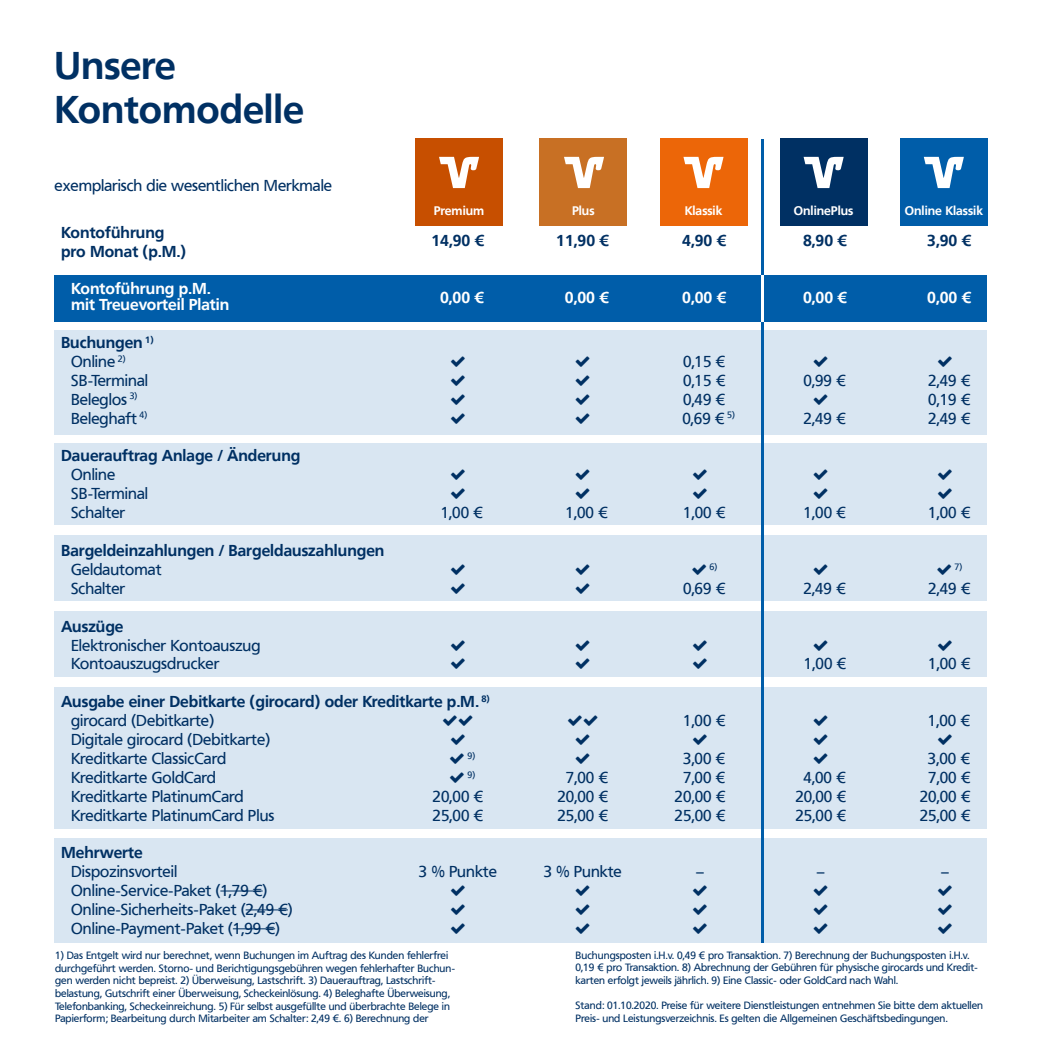
<style>
.page{position:relative;width:1042px;height:1042px;background:#fff}
.page>*{position:absolute;margin:0;border:0;box-sizing:border-box;transform-origin:0 0}
.t1{font:700 38.5px/43.8px "Frutiger VR";color:#003063}
.t2{font:15.75px/18.9px "Frutiger VR";color:#003063}
.t3{font:700 15.75px/18.9px "Frutiger VR";color:#003063}
.t4{font:700 15.75px/15.8px "Frutiger VR";color:#fff}
.t5{font:700 12.42px "Frutiger VR";color:#fff}
.t6{font:10.5px/12.6px "Frutiger VR";color:#003063}
.t7{font:9.1px "Frutiger VR";color:#003063}
.s1{font-weight:400}
</style>
<div class="page">
<div style="left:55px;top:443px;width:932px;height:82px;background:#d9e6f2"></div>
<hr style="left:761px;top:139px;width:3px;height:803px;background:#005da9">
<div style="left:55px;top:275px;width:932px;height:46px;background:#005da9"></div>
<div style="left:55px;top:838px;width:932px;height:104px;background:#d9e6f2"></div>
<div style="left:55px;top:687px;width:932px;height:141px;background:#d9e6f2"></div>
<div style="left:55px;top:611px;width:932px;height:66px;background:#d9e6f2"></div>
<div style="left:55px;top:535px;width:932px;height:65px;background:#d9e6f2"></div>
<div style="left:55px;top:330px;width:932px;height:104px;background:#d9e6f2"></div>
<hr style="left:220px;top:890px;width:43px;height:1px;background:#003063">
<hr style="left:246px;top:909px;width:42px;height:1px;background:#003063">
<hr style="left:233px;top:928px;width:42px;height:1px;background:#003063">
<div style="left:540px;top:139px;width:87px;height:87px;background:#c87024"></div>
<svg style="left:564px;top:157px;width:40px;height:31px"></svg>
<div style="left:415px;top:139px;width:87px;height:87px;background:#c74f00"></div>
<svg style="left:439px;top:157px;width:40px;height:31px"></svg>
<div style="left:780px;top:139px;width:87px;height:87px;background:#003063"></div>
<svg style="left:803px;top:157px;width:40px;height:31px"></svg>
<div style="left:660px;top:139px;width:87px;height:87px;background:#ec6608"></div>
<svg style="left:683px;top:157px;width:40px;height:31px"></svg>
<div style="left:900px;top:139px;width:87px;height:87px;background:#005da9"></div>
<svg style="left:924px;top:157px;width:40px;height:31px"></svg>
<hr style="left:761px;top:275px;width:3px;height:46px;background:#fff">
<h1 class="t1" style="left:55px;top:44px;width:251px">Unsere<br>Kontomodelle</h1>
<h2 class="t2" style="left:55px;top:176px;width:279px">exemplarisch die wesentlichen Merkmale</h2>
<p class="t5" style="left:434px;top:203px;width:52px">Premium</p>
<p class="t5" style="left:685px;top:203px;width:39px">Klassik</p>
<p class="t5" style="left:794px;top:203px;width:61px">OnlinePlus</p>
<p class="t5" style="left:905px;top:203px;width:79px">Online Klassik</p>
<p class="t5" style="left:572px;top:203px;width:24px">Plus</p>
<h2 class="t3" style="left:61px;top:223px;width:127px">Kontoführung pro Monat (p.M.)</h2>
<h2 class="t3" style="left:431px;top:231px;width:54px">14,90 €</h2>
<h2 class="t3" style="left:556px;top:231px;width:54px">11,90 €</h2>
<h2 class="t3" style="left:682px;top:231px;width:46px">4,90 €</h2>
<h2 class="t3" style="left:803px;top:231px;width:46px">8,90 €</h2>
<h2 class="t3" style="left:927px;top:231px;width:46px">3,90 €</h2>
<h2 class="t4" style="left:71px;top:281px;width:160px">Kontoführung p.M. mit Treuevorteil Platin</h2>
<h2 class="t4" style="left:440px;top:290px;width:46px">0,00 €</h2>
<h2 class="t4" style="left:565px;top:290px;width:46px">0,00 €</h2>
<h2 class="t4" style="left:682px;top:290px;width:46px">0,00 €</h2>
<h2 class="t4" style="left:803px;top:290px;width:46px">0,00 €</h2>
<h2 class="t4" style="left:927px;top:290px;width:46px">0,00 €</h2>
<h2 class="t3" style="left:71px;top:333px;width:84px;text-indent:-10px">Buchungen <sup>1)<br></sup><span class="s1">Online</span> <sup>2)</sup></h2>
<h2 class="t2" style="left:683px;top:352px;width:44px">0,15 €</h2>
<h2 class="t2" style="left:71px;top:371px;width:79px">SB-Terminal</h2>
<h2 class="t2" style="left:683px;top:371px;width:44px">0,15 €</h2>
<h2 class="t2" style="left:803px;top:371px;width:44px">0,99 €</h2>
<h2 class="t2" style="left:928px;top:371px;width:44px">2,49 €</h2>
<h2 class="t2" style="left:71px;top:390px;width:68px">Beleglos <sup>3)</sup></h2>
<h2 class="t2" style="left:683px;top:390px;width:44px">0,49 €</h2>
<h2 class="t2" style="left:928px;top:390px;width:44px">0,19 €</h2>
<h2 class="t2" style="left:71px;top:409px;width:78px">Beleghaft <sup>4)</sup></h2>
<h2 class="t2" style="left:682px;top:409px;width:54px">0,69 € <sup>5)</sup></h2>
<h2 class="t2" style="left:803px;top:409px;width:44px">2,49 €</h2>
<h2 class="t2" style="left:928px;top:409px;width:44px">2,49 €</h2>
<h2 class="t3" style="left:61px;top:446px;width:241px">Dauerauftrag Anlage / Änderung</h2>
<h2 class="t2" style="left:71px;top:465px;width:79px">Online<br>SB-Terminal<br>Schalter</h2>
<h2 class="t2" style="left:441px;top:503px;width:44px">1,00 €</h2>
<h2 class="t2" style="left:565px;top:503px;width:44px">1,00 €</h2>
<h2 class="t2" style="left:683px;top:503px;width:44px">1,00 €</h2>
<h2 class="t2" style="left:803px;top:503px;width:44px">1,00 €</h2>
<h2 class="t2" style="left:928px;top:503px;width:44px">1,00 €</h2>
<h2 class="t3" style="left:61px;top:541px;width:325px">Bargeldeinzahlungen / Bargeldauszahlungen</h2>
<h2 class="t2" style="left:71px;top:560px;width:92px">Geldautomat</h2>
<p class="t7" style="left:709px;top:561px;width:9px">6)</p>
<p class="t7" style="left:954px;top:561px;width:9px">7)</p>
<h2 class="t2" style="left:71px;top:579px;width:56px">Schalter</h2>
<h2 class="t2" style="left:683px;top:579px;width:44px">0,69 €</h2>
<h2 class="t2" style="left:803px;top:579px;width:44px">2,49 €</h2>
<h2 class="t2" style="left:928px;top:579px;width:44px">2,49 €</h2>
<h2 class="t3" style="left:61px;top:617px;width:64px">Auszüge</h2>
<h2 class="t2" style="left:71px;top:636px;width:191px">Elektronischer Kontoauszug<br>Kontoauszugsdrucker</h2>
<h2 class="t2" style="left:804px;top:654px;width:44px">1,00 €</h2>
<h2 class="t2" style="left:928px;top:654px;width:44px">1,00 €</h2>
<h2 class="t3" style="left:71px;top:692px;width:420px;text-indent:-10px">Ausgabe einer Debitkarte (girocard) oder Kreditkarte p.M. <sup>8) </sup><span class="s1">girocard (Debitkarte)</span></h2>
<h2 class="t2" style="left:683px;top:711px;width:44px">1,00 €</h2>
<h2 class="t2" style="left:928px;top:711px;width:44px">1,00 €</h2>
<h2 class="t2" style="left:71px;top:730px;width:201px">Digitale girocard (Debitkarte)<br>Kreditkarte ClassicCard</h2>
<p class="t7" style="left:467px;top:750px;width:9px">9)</p>
<h2 class="t2" style="left:683px;top:749px;width:44px">3,00 €</h2>
<h2 class="t2" style="left:928px;top:749px;width:44px">3,00 €</h2>
<h2 class="t2" style="left:71px;top:768px;width:146px">Kreditkarte GoldCard</h2>
<p class="t7" style="left:467px;top:769px;width:9px">9)</p>
<h2 class="t2" style="left:566px;top:768px;width:44px">7,00 €</h2>
<h2 class="t2" style="left:683px;top:768px;width:44px">7,00 €</h2>
<h2 class="t2" style="left:803px;top:768px;width:44px">4,00 €</h2>
<h2 class="t2" style="left:928px;top:768px;width:44px">7,00 €</h2>
<h2 class="t2" style="left:71px;top:787px;width:174px">Kreditkarte PlatinumCard</h2>
<h2 class="t2" style="left:432px;top:787px;width:52px">20,00 €</h2>
<h2 class="t2" style="left:557px;top:787px;width:52px">20,00 €</h2>
<h2 class="t2" style="left:674px;top:787px;width:52px">20,00 €</h2>
<h2 class="t2" style="left:795px;top:787px;width:52px">20,00 €</h2>
<h2 class="t2" style="left:919px;top:787px;width:52px">20,00 €</h2>
<h2 class="t2" style="left:71px;top:806px;width:205px">Kreditkarte PlatinumCard Plus</h2>
<h2 class="t2" style="left:432px;top:806px;width:52px">25,00 €</h2>
<h2 class="t2" style="left:557px;top:806px;width:52px">25,00 €</h2>
<h2 class="t2" style="left:674px;top:806px;width:52px">25,00 €</h2>
<h2 class="t2" style="left:795px;top:806px;width:52px">25,00 €</h2>
<h2 class="t2" style="left:919px;top:806px;width:52px">25,00 €</h2>
<h2 class="t3" style="left:61px;top:843px;width:83px">Mehrwerte</h2>
<h2 class="t2" style="left:71px;top:862px;width:108px">Dispozinsvorteil</h2>
<h2 class="t2" style="left:419px;top:862px;width:80px">3 % Punkte</h2>
<h2 class="t2" style="left:544px;top:862px;width:80px">3 % Punkte</h2>
<h2 class="t2" style="left:696px;top:862px;width:10px">–</h2>
<h2 class="t2" style="left:816px;top:862px;width:10px">–</h2>
<h2 class="t2" style="left:941px;top:862px;width:10px">–</h2>
<h2 class="t2" style="left:71px;top:881px;width:223px">Online-Service-Paket (1,79 €)<br>Online-Sicherheits-Paket (2,49 €)<br>Online-Payment-Paket (1,99 €)</h2>
<p class="t6" style="left:55px;top:949px;width:401px">1) Das Entgelt wird nur berechnet, wenn Buchungen im Auftrag des Kunden fehlerfrei durchgeführt werden. Storno- und Berichtigungsgebühren wegen fehlerhafter Buchun&shy;gen werden nicht bepreist. 2) Überweisung, Lastschrift. 3) Dauerauftrag, Lastschrift&shy;belastung, Gutschrift einer Überweisung, Scheckeinlösung. 4) Beleghafte Überweisung, Telefonbanking, Scheckeinreichung. 5) Für selbst ausgefüllte und überbrachte Belege in Papierform; Bearbeitung durch Mitarbeiter am Schalter: 2,49 €. 6) Berechnung der</p>
<p class="t6" style="left:575px;top:948px;width:404px">Buchungsposten i.H.v. 0,49 € pro Transaktion. 7) Berechnung der Buchungsposten i.H.v.<br>0,19 € pro Transaktion. 8) Abrechnung der Gebühren für physische girocards und Kredit&shy;karten erfolgt jeweils jährlich. 9) Eine Classic- oder GoldCard nach Wahl.</p>
<p class="t6" style="left:575px;top:999px;width:409px">Stand: 01.10.2020. Preise für weitere Dienstleistungen entnehmen Sie bitte dem aktuellen<br>Preis- und Leistungsverzeichnis. Es gelten die Allgemeinen Geschäftsbedingungen.</p>
</div>
